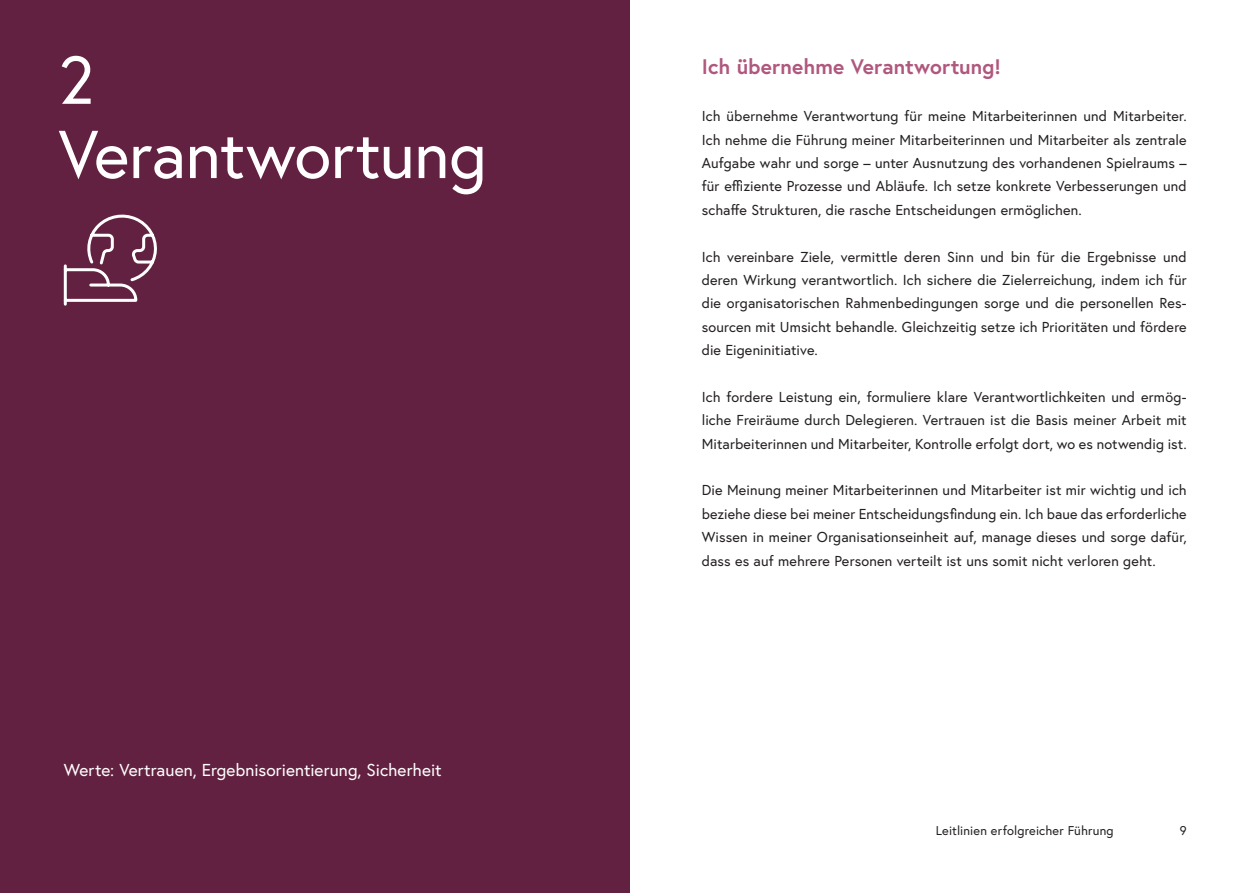
<style>
.page{position:relative;width:1259px;height:893px;background:#fff}
.page>*{position:absolute;margin:0;border:0;box-sizing:border-box;transform-origin:0 0}
.t1{font:67.5px/74.2px "Europa Austria";letter-spacing:-.005em;color:#fff}
.t2{font:700 21px "Europa Austria";letter-spacing:.005em;color:#b0577d}
.t3{font:17.25px "Europa Austria";color:#fff}
.t4{font:14.4px/23.4px "Europa Austria";letter-spacing:.01em;color:#231f20;text-align:justify}
.t5{font:12.75px "Europa Austria";letter-spacing:.015em;color:#231f20}
</style>
<div class="page">
<div style="left:0;top:0;width:629px;height:893px;background:#632141"></div>
<svg style="left:63px;top:214px;width:94px;height:92px"></svg>
<h1 class="t1" style="left:58px;top:42px;width:430px">2<br>Verantwortung</h1>
<h2 class="t2" style="left:702px;top:53px;width:301px">Ich übernehme Verantwortung!</h2>
<p class="t4" style="left:702px;top:104px;width:486px">Ich übernehme Verantwortung für meine Mitarbeiterinnen und Mitarbeiter.<br>Ich nehme die Führung meiner Mitarbeiterinnen und Mitarbeiter als zentrale Aufgabe wahr und sorge – unter Ausnutzung des vorhandenen Spielraums – für effiziente Prozesse und Abläufe. Ich setze konkrete Verbesserungen und schaffe Strukturen, die rasche Entscheidungen ermöglichen.</p>
<p class="t4" style="left:702px;top:244px;width:486px">Ich vereinbare Ziele, vermittle deren Sinn und bin für die Ergebnisse und deren Wirkung verantwortlich. Ich sichere die Zielerreichung, indem ich für die organisatorischen Rahmenbedingungen sorge und die personellen Res&shy;sourcen mit Umsicht behandle. Gleichzeitig setze ich Prioritäten und fördere die Eigeninitiative.</p>
<p class="t4" style="left:702px;top:385px;width:486px">Ich fordere Leistung ein, formuliere klare Verantwortlichkeiten und ermög&shy;liche Freiräume durch Delegieren. Vertrauen ist die Basis meiner Arbeit mit Mitarbeiterinnen und Mitarbeiter, Kontrolle erfolgt dort, wo es notwendig ist.</p>
<p class="t4" style="left:702px;top:478px;width:486px">Die Meinung meiner Mitarbeiterinnen und Mitarbeiter ist mir wichtig und ich beziehe diese bei meiner Entscheidungsfindung ein. Ich baue das erforderliche Wissen in meiner Organisationseinheit auf, manage dieses und sorge dafür, dass es auf mehrere Personen verteilt ist uns somit nicht verloren geht.</p>
<p class="t3" style="left:64px;top:759px;width:379px">Werte: Vertrauen, Ergebnisorientierung, Sicherheit</p>
<p class="t5" style="left:936px;top:822px;width:179px">Leitlinien erfolgreicher Führung</p>
<p class="t5" style="left:1179px;top:822px;width:8px">9</p>
</div>
